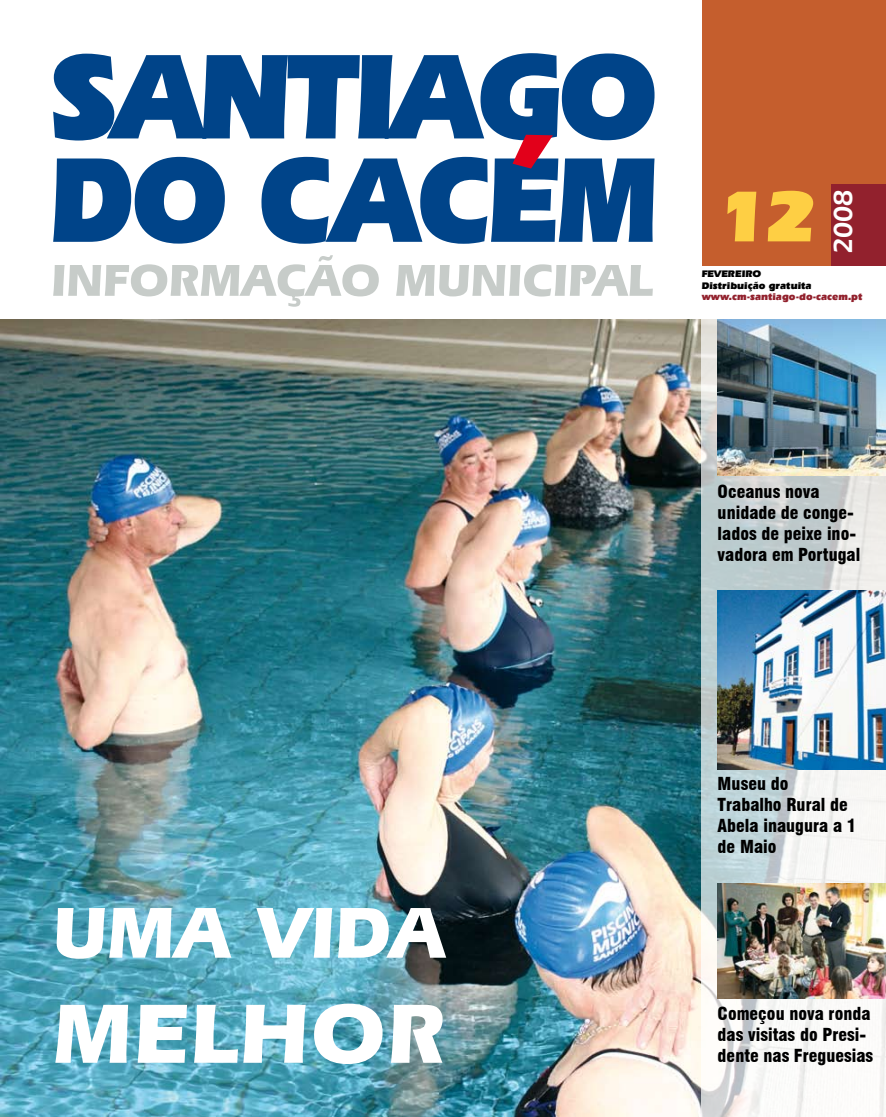
<style>
.page{position:relative;width:886px;height:1117px;background:#fff}
.page>*{position:absolute;margin:0;border:0;box-sizing:border-box;transform-origin:0 0}
.t1{font:700 87.5px "Eras IT Cby BT";letter-spacing:.025em;color:#fff}
.t2{font:700 75px "Eras IT Cby BT";color:#fff}
.t3{font:900 75px "Eras IT Cby BT";color:#fecf44}
.t4{font:600 27.5px "Eras IT Cby BT";color:#fff}
.t5{font:900 condensed 17.5px/21px "Swiss 721 BT";color:#000}
.t6{font:900 10px/12px "Eras IT Cby BT";color:#000}
.t7{font:900 10px "Eras IT Cby BT";color:#92212d}
</style>
<div class="page">
<img style="left:0;top:319px;width:702px;height:797px">
<svg style="left:702px;top:319px;width:184px;height:797px"></svg>
<div style="left:702px;top:0;width:184px;height:266px;background:#c55e2d"></div>
<div style="left:831px;top:184px;width:55px;height:82px;background:#92212d"></div>
<svg style="left:53px;top:53px;width:601px;height:87px;fill:#004489"></svg>
<svg style="left:53px;top:157px;width:601px;height:87px;fill:#004489"></svg>
<svg style="left:512px;top:135px;width:41px;height:33px"></svg>
<svg style="left:53px;top:255px;width:600px;height:51px"></svg>
<img style="left:718px;top:319px;width:168px;height:157px">
<img style="left:718px;top:590px;width:168px;height:179px">
<img style="left:718px;top:883px;width:168px;height:115px">
<h2 class="t2" style="left:53px;top:885px;width:394px">UMA VIDA</h2>
<h1 class="t1" style="left:53px;top:979px;width:394px">MELHOR</h1>
<h2 class="t3" style="left:717px;top:169px;width:101px">12</h2>
<h3 class="t4" style="left:826px;top:254px;width:66px;rotate:-90deg">2008</h3>
<p class="t6" style="left:702px;top:267px;width:111px">FEVEREIRO<br>Distribuição gratuita</p>
<p class="t7" style="left:702px;top:290px;width:162px">www.cm-santiago-do-cacem.pt</p>
<p class="t5" style="left:718px;top:481px;width:144px">Oceanus nova unidade de conge&shy;lados de peixe ino&shy;vadora em Portugal</p>
<p class="t5" style="left:718px;top:773px;width:140px">Museu do<br>Trabalho Rural de<br>Abela inaugura a 1 de Maio</p>
<p class="t5" style="left:718px;top:1003px;width:157px">Começou nova ronda das visitas do Presi&shy;dente nas Freguesias</p>
</div>
